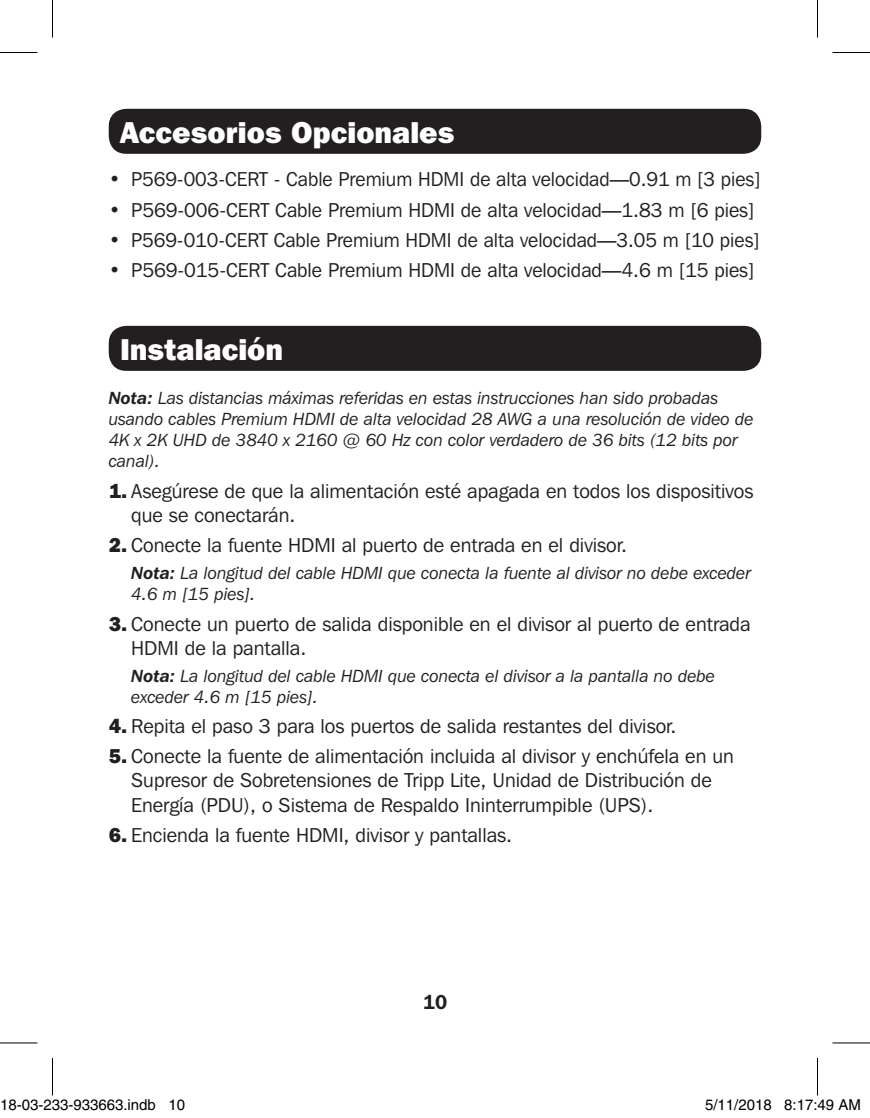
<style>
.page{position:relative;width:870px;height:1118px;background:#fff}
.page>*{position:absolute;margin:0;border:0;box-sizing:border-box;transform-origin:0 0}
.t1{font:800 30px "Franklin Gothic IT Cby BT";color:#fff}
.t2{font:20px/24px "Franklin Gothic IT Cby BT";color:#231f20}
.t3{font:600 20px "Franklin Gothic IT Cby BT";color:#231f20}
.t4{font:italic 17.5px/21px "Franklin Gothic IT Cby BT";color:#231f20}
.t5{font:15px "Helvetica";color:#000}
.s1{font-family:"Arial"}
.s2{font-weight:600}
.s3{font-weight:800}
</style>
<div class="page">
<div style="left:109px;top:109px;width:652px;height:45px;background:#231f20;border-radius:18px"></div>
<div style="left:109px;top:326px;width:652px;height:45px;background:#231f20;border-radius:18px"></div>
<hr style="left:0;top:52px;width:38px;height:1px;background:#000">
<hr style="left:832px;top:52px;width:38px;height:1px;background:#000">
<hr style="left:0;top:1042px;width:38px;height:1px;background:#000">
<hr style="left:832px;top:1042px;width:38px;height:1px;background:#000">
<hr style="left:52px;top:0;width:1px;height:38px;background:#000">
<hr style="left:52px;top:1058px;width:1px;height:37px;background:#000">
<hr style="left:817px;top:0;width:1px;height:38px;background:#000">
<hr style="left:817px;top:1058px;width:1px;height:37px;background:#000">
<div style="left:23px;top:1100px;width:6px;height:10px;border:1px solid #fff;border-radius:50%"></div>
<div style="left:22px;top:1099px;width:8px;height:12px;border:1px solid #fff;border-radius:50%"></div>
<div style="left:178px;top:1100px;width:6px;height:10px;border:1px solid #fff;border-radius:50%"></div>
<div style="left:177px;top:1099px;width:8px;height:12px;border:1px solid #fff;border-radius:50%"></div>
<div style="left:748px;top:1100px;width:6px;height:10px;border:1px solid #fff;border-radius:50%"></div>
<div style="left:747px;top:1099px;width:8px;height:12px;border:1px solid #fff;border-radius:50%"></div>
<p class="t1" style="left:120px;top:114px;width:336px">Accesorios Opcionales</p>
<p class="t2" style="left:109px;top:167px;width:654px">• P569-003-CERT - Cable Premium HDMI de alta velocidad<span class="s1">—</span>0.91 m [3 pies]</p>
<p class="t2" style="left:109px;top:197px;width:647px">• P569-006-CERT Cable Premium HDMI de alta velocidad<span class="s1">—</span>1.83 m [6 pies]</p>
<p class="t2" style="left:109px;top:228px;width:653px">• P569-010-CERT Cable Premium HDMI de alta velocidad<span class="s1">—</span>3.05 m [10 pies]</p>
<p class="t2" style="left:109px;top:258px;width:647px">• P569-015-CERT Cable Premium HDMI de alta velocidad<span class="s1">—</span>4.6 m [15 pies]</p>
<p class="t1" style="left:120px;top:331px;width:165px">Instalación</p>
<p class="t4" style="left:109px;top:387px;width:646px"><span class="s2">Nota:</span> Las distancias máximas referidas en estas instrucciones han sido probadas usando cables Premium HDMI de alta velocidad 28 AWG a una resolución de video de 4K x 2K UHD de 3840 x 2160 @ 60 Hz con color verdadero de 36 bits (12 bits por canal).</p>
<p class="t2" style="left:131px;top:478px;width:624px;text-indent:-22px"><span class="s3">1.</span> Asegúrese de que la alimentación esté apagada en todos los dispositivos que se conectarán.</p>
<p class="t2" style="left:109px;top:532px;width:520px"><span class="s3">2.</span> Conecte la fuente HDMI al puerto de entrada en el divisor.</p>
<p class="t4" style="left:131px;top:562px;width:621px"><span class="s2">Nota:</span> La longitud del cable HDMI que conecta la fuente al divisor no debe exceder<br>4.6 m [15 pies].</p>
<p class="t2" style="left:131px;top:611px;width:621px;text-indent:-22px"><span class="s3">3.</span> Conecte un puerto de salida disponible en el divisor al puerto de entrada<br>HDMI de la pantalla.</p>
<p class="t4" style="left:131px;top:665px;width:585px"><span class="s2">Nota:</span> La longitud del cable HDMI que conecta el divisor a la pantalla no debe exceder 4.6 m [15 pies].</p>
<p class="t2" style="left:109px;top:714px;width:569px"><span class="s3">4.</span> Repita el paso 3 para los puertos de salida restantes del divisor.</p>
<p class="t2" style="left:131px;top:744px;width:604px;text-indent:-22px"><span class="s3">5.</span> Conecte la fuente de alimentación incluida al divisor y enchúfela en un<br>Supresor de Sobretensiones de Tripp Lite, Unidad de Distribución de<br>Energía (PDU), o Sistema de Respaldo Ininterrumpible (UPS).</p>
<p class="t2" style="left:109px;top:822px;width:405px"><span class="s3">6.</span> Encienda la fuente HDMI, divisor y pantallas.</p>
<p class="t3" style="left:423px;top:989px;width:26px">10</p>
<p class="t5" style="left:0;top:1096px;width:187px">18-03-233-933663.indb 10</p>
<p class="t5" style="left:705px;top:1096px;width:157px">5/11/2018 8:17:49 AM</p>
</div>
